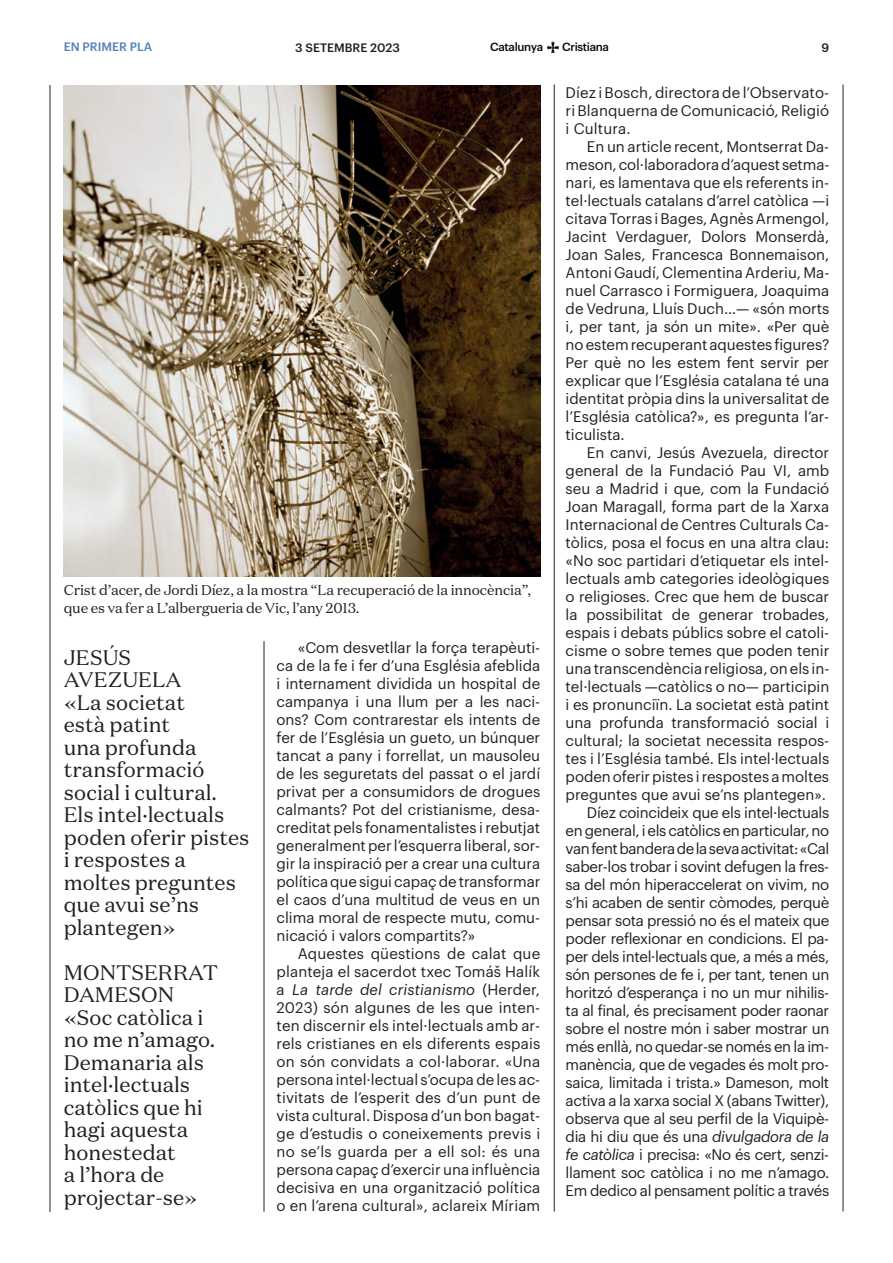
<style>
.page{position:relative;width:893px;height:1263px;background:#fff}
.page>*{position:absolute;margin:0;border:0;box-sizing:border-box;transform-origin:0 0}
.t1{font:21px/22.5px "Domaine Text";color:#231f20}
.t2{font:15px/18px "Graphik";color:#231f20;text-align:justify}
.t3{font:14.25px/18px "Domaine Text";letter-spacing:-.01em;color:#231f20}
.t4{font:500 12px "Graphik";color:#231f20}
.t5{font:500 12px "Graphik";color:#5181b8}
.t6{font:500 11.55px "Graphik";letter-spacing:-.03em;color:#07090c}
.s1{font-style:italic}
</style>
<div class="page">
<hr style="left:843px;top:85px;width:1px;height:1126px;background:#231f20">
<hr style="left:50px;top:85px;width:1px;height:1127px;background:#231f20">
<svg style="left:547px;top:42px;width:12px;height:11px"></svg>
<img style="left:64px;top:85px;width:476px;height:491px">
<hr style="left:264px;top:641px;width:1px;height:570px;background:#231f20">
<hr style="left:554px;top:85px;width:1px;height:1126px;background:#231f20">
<p class="t5" style="left:64px;top:38px;width:90px">EN PRIMER PLA</p>
<p class="t4" style="left:295px;top:38px;width:106px">3 SETEMBRE 2023</p>
<p class="t6" style="left:490px;top:38px;width:54px">Catalunya</p>
<p class="t6" style="left:562px;top:38px;width:48px">Cristiana</p>
<p class="t4" style="left:821px;top:38px;width:9px">9</p>
<p class="t3" style="left:64px;top:581px;width:469px">Crist d’acer, de Jordi Díez, a la mostra “La recuperació de la innocència”, que es va fer a L’albergueria de Vic, l’any 2013.</p>
<h1 class="t1" style="left:64px;top:646px;width:187px">JESÚS<br>AVEZUELA<br>«La societat<br>està patint<br>una profunda transformació social i cultural.<br>Els intel·lectuals poden oferir pistes i respostes a moltes preguntes que avui se’ns plantegen»</h1>
<h1 class="t1" style="left:64px;top:961px;width:156px">MONTSERRAT<br>DAMESON «Soc catòlica i no me n’amago.<br>Demanaria als intel·lectuals catòlics que hi hagi aquesta honestedat<br>a l’hora de projectar-se»</h1>
<p class="t2" style="left:277px;top:638px;width:265px;text-indent:21px">«Com desvetllar la força terapèuti&shy;ca de la fe i fer d’una Església afeblida i internament dividida un hospital de campanya i una llum per a les naci&shy;ons? Com contrarestar els intents de fer de l’Església un gueto, un búnquer tancat a pany i forrellat, un mausoleu de les seguretats del passat o el jardí privat per a consumidors de drogues calmants? Pot del cristianisme, desa&shy;creditat pels fonamentalistes i rebutjat generalment per l’esquerra liberal, sor&shy;gir la inspiració per a crear una cultura política que sigui capaç de transformar el caos d’una multitud de veus en un clima moral de respecte mutu, comu&shy;nicació i valors compartits?»</p>
<p class="t2" style="left:277px;top:944px;width:265px;text-indent:21px">Aquestes qüestions de calat que planteja el sacerdot txec Tomáš Halík a <span class="s1">La tarde del cristianismo</span> (Herder, 2023) són algunes de les que inten&shy;ten discernir els intel·lectuals amb ar&shy;rels cristianes en els diferents espais on són convidats a col·laborar. «Una persona intel·lectual s’ocupa de les ac&shy;tivitats de l’esperit des d’un punt de vista cultural. Disposa d’un bon bagat&shy;ge d’estudis o coneixements previs i no se’ls guarda per a ell sol: és una persona capaç d’exercir una influència decisiva en una organització política o en l’arena cultural», aclareix Míriam</p>
<p class="t2" style="left:566px;top:82px;width:265px">Díez i Bosch, directora de l’Observato&shy;ri Blanquerna de Comunicació, Religió i Cultura.</p>
<p class="t2" style="left:566px;top:136px;width:265px;text-indent:21px">En un article recent, Montserrat Da&shy;meson, col·laboradora d’aquest setma&shy;nari, es lamentava que els referents in&shy;tel·lectuals catalans d’arrel catòlica —i citava Torras i Bages, Agnès Armengol, Jacint Verdaguer, Dolors Monserdà, Joan Sales, Francesca Bonnemaison, Antoni Gaudí, Clementina Arderiu, Ma&shy;nuel Carrasco i Formiguera, Joaquima de Vedruna, Lluís Duch…— «són morts i, per tant, ja són un mite». «Per què no estem recuperant aquestes figures?<br>Per què no les estem fent servir per explicar que l’Església catalana té una identitat pròpia dins la universalitat de l’Església catòlica?», es pregunta l’ar&shy;ticulista.</p>
<p class="t2" style="left:566px;top:442px;width:265px;text-align:right">En canvi, Jesús Avezuela, director general de la Fundació Pau VI, amb seu a Madrid i que, com la Fundació Joan Maragall, forma part de la Xarxa Internacional de Centres Culturals Ca&shy;tòlics, posa el focus en una altra clau: «No soc partidari d’etiquetar els intel&shy;lectuals amb categories ideològiques o religioses. Crec que hem de buscar la possibilitat de generar trobades, espais i debats públics sobre el catoli&shy;cisme o sobre temes que poden tenir una transcendència religiosa, on els in&shy;tel·lectuals —catòlics o no— participin i es pronunciïn. La societat està patint una profunda transformació social i cultural; la societat necessita respos&shy;tes i l’Església també. Els intel·lectuals poden oferir pistes i respostes a moltes preguntes que avui se’ns plantegen».<br>Díez coincideix que els intel·lectuals<br>en general, i els catòlics en particular, no van fent bandera de la seva activitat: «Cal saber-los trobar i sovint defugen la fres&shy;sa del món hiperaccelerat on vivim, no s’hi acaben de sentir còmodes, perquè pensar sota pressió no és el mateix que poder reflexionar en condicions. El pa&shy;per dels intel·lectuals que, a més a més, són persones de fe i, per tant, tenen un horitzó d’esperança i no un mur nihilis&shy;ta al final, és precisament poder raonar sobre el nostre món i saber mostrar un més enllà, no quedar-se només en la im&shy;manència, que de vegades és molt pro&shy;saica, limitada i trista.» Dameson, molt activa a la xarxa social X (abans Twitter), observa que al seu perfil de la Viquipè&shy;dia hi diu que és una <span class="s1">divulgadora de la fe catòlica</span> i precisa: «No és cert, senzi&shy;llament soc catòlica i no me n’amago.<br>Em dedico al pensament polític a través</p>
</div>
